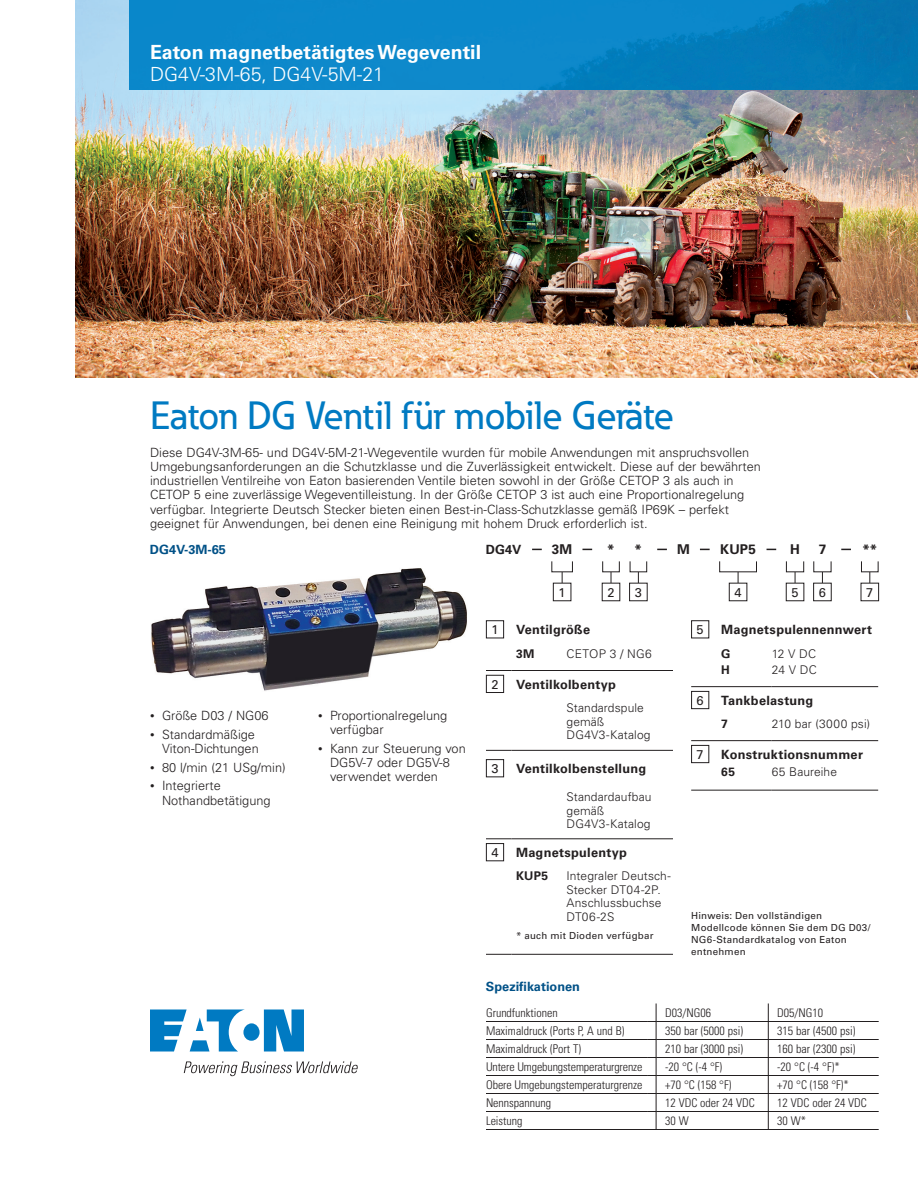
<style>
.page{position:relative;width:918px;height:1188px;background:#fff}
.page>*{position:absolute;margin:0;border:0;box-sizing:border-box;transform-origin:0 0}
.t1{font:500 39px "Eaton";letter-spacing:-.005em;color:#007ac2}
.t2{font:700 19.5px "Univers LT Std";color:#fff}
.t3{font:300 19.5px "Univers LT Std";color:#fff}
.t4{font:700 13.5px "Univers LT Std";letter-spacing:.015em;color:#231f20}
.t5{font:300 12.75px/14.2px "Univers LT Std";color:#231f20}
.t6{font:700 12.75px "Univers LT Std";letter-spacing:.02em;color:#231f20}
.t7{font:700 12.75px "Univers LT Std";color:#005187}
.t8{font:12.75px "Univers LT Std";color:#231f20}
.t9{font:300 condensed 12px "Univers LT Std";color:#231f20}
.t10{font:300 12px/13.5px "Univers LT Std";letter-spacing:.01em;color:#231f20}
.t11{font:700 12px "Univers LT Std";letter-spacing:.02em;color:#231f20}
.t12{font:9.75px/12px "Univers LT Std";letter-spacing:.025em;color:#231f20}
.s1{font-size:9px}
</style>
<div class="page">
<img style="left:75px;top:0;width:843px;height:378px">
<img style="left:151px;top:568px;width:316px;height:123px">
<svg style="left:486px;top:838px;width:26px;height:1px"></svg>
<hr style="left:512px;top:838px;width:47px;height:1px;background:#231f20">
<hr style="left:559px;top:838px;width:114px;height:1px;background:#231f20">
<svg style="left:486px;top:670px;width:26px;height:1px"></svg>
<hr style="left:512px;top:670px;width:47px;height:1px;background:#231f20">
<hr style="left:559px;top:670px;width:114px;height:1px;background:#231f20">
<svg style="left:486px;top:954px;width:26px;height:1px"></svg>
<hr style="left:512px;top:954px;width:47px;height:1px;background:#231f20">
<hr style="left:559px;top:954px;width:114px;height:1px;background:#231f20">
<svg style="left:486px;top:750px;width:26px;height:1px"></svg>
<hr style="left:512px;top:750px;width:47px;height:1px;background:#231f20">
<hr style="left:559px;top:750px;width:114px;height:1px;background:#231f20">
<div style="left:486px;top:620px;width:18px;height:18px;border:1px solid #231f20"></div>
<div style="left:486px;top:675px;width:18px;height:18px;border:1px solid #231f20"></div>
<div style="left:486px;top:759px;width:18px;height:18px;border:1px solid #231f20"></div>
<div style="left:486px;top:843px;width:18px;height:18px;border:1px solid #231f20"></div>
<svg style="left:551px;top:561px;width:22px;height:41px"></svg>
<svg style="left:601px;top:561px;width:278px;height:41px"></svg>
<hr style="left:691px;top:686px;width:81px;height:1px;background:#231f20">
<hr style="left:772px;top:686px;width:106px;height:1px;background:#231f20">
<hr style="left:691px;top:740px;width:81px;height:1px;background:#231f20">
<hr style="left:772px;top:740px;width:106px;height:1px;background:#231f20">
<hr style="left:691px;top:790px;width:81px;height:1px;background:#231f20">
<hr style="left:772px;top:790px;width:106px;height:1px;background:#231f20">
<div style="left:691px;top:620px;width:18px;height:18px;border:1px solid #231f20"></div>
<div style="left:691px;top:691px;width:18px;height:18px;border:1px solid #231f20"></div>
<div style="left:691px;top:745px;width:18px;height:18px;border:1px solid #231f20"></div>
<hr style="left:486px;top:1021px;width:161px;height:1px;background:#231f20">
<hr style="left:656px;top:1021px;width:223px;height:1px;background:#231f20">
<hr style="left:486px;top:1039px;width:161px;height:1px;background:#231f20">
<hr style="left:656px;top:1039px;width:223px;height:1px;background:#231f20">
<hr style="left:486px;top:1057px;width:161px;height:1px;background:#231f20">
<hr style="left:656px;top:1057px;width:223px;height:1px;background:#231f20">
<hr style="left:486px;top:1075px;width:161px;height:1px;background:#231f20">
<hr style="left:656px;top:1075px;width:223px;height:1px;background:#231f20">
<hr style="left:486px;top:1093px;width:161px;height:1px;background:#231f20">
<hr style="left:656px;top:1093px;width:223px;height:1px;background:#231f20">
<hr style="left:486px;top:1111px;width:161px;height:1px;background:#231f20">
<hr style="left:656px;top:1111px;width:223px;height:1px;background:#231f20">
<hr style="left:486px;top:1129px;width:393px;height:1px;background:#231f20">
<svg style="left:647px;top:1003px;width:10px;height:126px"></svg>
<svg style="left:768px;top:1003px;width:1px;height:126px"></svg>
<img style="left:129px;top:0;width:789px;height:90px">
<svg style="left:150px;top:1010px;width:154px;height:42px"></svg>
<svg style="left:184px;top:1061px;width:174px;height:15px"></svg>
<h2 class="t2" style="left:150px;top:43px;width:333px">Eaton magnetbetätigtes Wegeventil</h2>
<h2 class="t3" style="left:150px;top:66px;width:236px">DG4V-3M-65, DG4V-5M-21</h2>
<h1 class="t1" style="left:150px;top:393px;width:525px">Eaton DG Ventil für mobile Geräte</h1>
<p class="t5" style="left:150px;top:446px;width:612px">Diese DG4V-3M-65- und DG4V-5M-21-Wegeventile wurden für mobile Anwendungen mit anspruchsvollen Umgebungsanforderungen an die Schutzklasse und die Zuverlässigkeit entwickelt. Diese auf der bewährten industriellen Ventilreihe von Eaton basierenden Ventile bieten sowohl in der Größe CETOP 3 als auch in CETOP 5 eine zuverlässige Wegeventilleistung. In der Größe CETOP 3 ist auch eine Proportionalregelung verfügbar. Integrierte Deutsch Stecker bieten einen Best-in-Class-Schutzklasse gemäß IP69K – perfekt geeignet für Anwendungen, bei denen eine Reinigung mit hohem Druck erforderlich ist.</p>
<p class="t7" style="left:150px;top:544px;width:78px">DG4V-3M-65</p>
<p class="t6" style="left:486px;top:544px;width:37px">DG4V</p>
<p class="t4" style="left:552px;top:544px;width:22px">3M</p>
<p class="t8" style="left:559px;top:587px;width:9px">1</p>
<p class="t4" style="left:607px;top:544px;width:9px">*</p>
<p class="t8" style="left:607px;top:587px;width:9px">2</p>
<p class="t4" style="left:635px;top:544px;width:9px">*</p>
<p class="t8" style="left:635px;top:587px;width:9px">3</p>
<p class="t4" style="left:677px;top:544px;width:14px">M</p>
<p class="t4" style="left:720px;top:544px;width:37px">KUP5</p>
<p class="t8" style="left:735px;top:587px;width:9px">4</p>
<p class="t4" style="left:790px;top:544px;width:11px">H</p>
<p class="t8" style="left:792px;top:587px;width:9px">5</p>
<p class="t4" style="left:819px;top:544px;width:9px">7</p>
<p class="t8" style="left:819px;top:587px;width:9px">6</p>
<p class="t4" style="left:862px;top:544px;width:16px">**</p>
<p class="t8" style="left:866px;top:587px;width:9px">7</p>
<p class="t5" style="left:150px;top:709px;width:120px"><span class="s1">•</span> Größe D03 / NG06</p>
<p class="t5" style="left:150px;top:728px;width:110px;text-align:right"><span class="s1">•</span> Standardmäßige<br>Viton-Dichtungen</p>
<p class="t5" style="left:150px;top:761px;width:137px"><span class="s1">•</span> 80 l/min (21 USg/min)</p>
<p class="t5" style="left:162px;top:779px;width:110px;text-indent:-12px"><span class="s1">•</span> Integrierte<br>Nothandbetätigung</p>
<p class="t5" style="left:330px;top:709px;width:119px;text-indent:-12px"><span class="s1">•</span> Proportionalregelung verfügbar</p>
<p class="t5" style="left:330px;top:742px;width:137px;text-indent:-12px"><span class="s1">•</span> Kann zur Steuerung von<br>DG5V-7 oder DG5V-8 verwendet werden</p>
<p class="t8" style="left:491px;top:624px;width:9px">1</p>
<p class="t6" style="left:516px;top:624px;width:76px">Ventilgröße</p>
<p class="t11" style="left:516px;top:649px;width:20px">3M</p>
<p class="t10" style="left:566px;top:647px;width:87px">CETOP 3 / NG6</p>
<p class="t8" style="left:491px;top:679px;width:9px">2</p>
<p class="t6" style="left:516px;top:679px;width:101px">Ventilkolbentyp</p>
<p class="t10" style="left:566px;top:702px;width:86px">Standardspule gemäß<br>DG4V3-Katalog</p>
<p class="t8" style="left:491px;top:763px;width:9px">3</p>
<p class="t6" style="left:516px;top:763px;width:132px">Ventilkolbenstellung</p>
<p class="t10" style="left:566px;top:791px;width:86px">Standardaufbau gemäß<br>DG4V3-Katalog</p>
<p class="t8" style="left:491px;top:847px;width:9px">4</p>
<p class="t6" style="left:516px;top:847px;width:112px">Magnetspulentyp</p>
<p class="t11" style="left:516px;top:871px;width:33px">KUP5</p>
<p class="t10" style="left:566px;top:870px;width:106px">Integraler Deutsch-<br>Stecker DT04-2P.<br>Anschlussbuchse<br>DT06-2S</p>
<p class="t12" style="left:516px;top:930px;width:139px">* auch mit Dioden verfügbar</p>
<p class="t7" style="left:486px;top:982px;width:96px">Spezifikationen</p>
<p class="t8" style="left:697px;top:624px;width:9px">5</p>
<p class="t6" style="left:721px;top:624px;width:152px">Magnetspulennennwert</p>
<p class="t11" style="left:721px;top:649px;width:11px">G</p>
<p class="t10" style="left:772px;top:647px;width:46px">12 V DC</p>
<p class="t11" style="left:721px;top:665px;width:10px">H</p>
<p class="t10" style="left:772px;top:664px;width:46px">24 V DC</p>
<p class="t8" style="left:697px;top:695px;width:9px">6</p>
<p class="t6" style="left:721px;top:695px;width:94px">Tankbelastung</p>
<p class="t11" style="left:721px;top:719px;width:8px">7</p>
<p class="t10" style="left:772px;top:718px;width:100px">210 bar (3000 psi)</p>
<p class="t8" style="left:697px;top:749px;width:9px">7</p>
<p class="t6" style="left:721px;top:749px;width:143px">Konstruktionsnummer</p>
<p class="t11" style="left:721px;top:767px;width:15px">65</p>
<p class="t10" style="left:772px;top:766px;width:67px">65 Baureihe</p>
<p class="t12" style="left:691px;top:910px;width:181px">Hinweis: Den vollständigen<br>Modellcode können Sie dem DG D03/<br>NG6-Standardkatalog von Eaton entnehmen</p>
<p class="t9" style="left:486px;top:1007px;width:73px">Grundfunktionen</p>
<p class="t9" style="left:665px;top:1007px;width:47px">D03/NG06</p>
<p class="t9" style="left:777px;top:1007px;width:47px">D05/NG10</p>
<p class="t9" style="left:486px;top:1025px;width:140px">Maximaldruck (Ports P, A und B)</p>
<p class="t9" style="left:665px;top:1025px;width:80px">350 bar (5000 psi)</p>
<p class="t9" style="left:777px;top:1025px;width:80px">315 bar (4500 psi)</p>
<p class="t9" style="left:486px;top:1043px;width:97px">Maximaldruck (Port T)</p>
<p class="t9" style="left:665px;top:1043px;width:80px">210 bar (3000 psi)</p>
<p class="t9" style="left:777px;top:1043px;width:80px">160 bar (2300 psi)</p>
<p class="t9" style="left:486px;top:1061px;width:158px">Untere Umgebungstemperaturgrenze</p>
<p class="t9" style="left:665px;top:1061px;width:59px">-20 °C (-4 °F)</p>
<p class="t9" style="left:777px;top:1061px;width:64px">-20 °C (-4 °F)*</p>
<p class="t9" style="left:486px;top:1079px;width:158px">Obere Umgebungstemperaturgrenze</p>
<p class="t9" style="left:665px;top:1079px;width:68px">+70 °C (158 °F)</p>
<p class="t9" style="left:777px;top:1079px;width:73px">+70 °C (158 °F)*</p>
<p class="t9" style="left:486px;top:1097px;width:67px">Nennspannung</p>
<p class="t9" style="left:665px;top:1097px;width:91px">12 VDC oder 24 VDC</p>
<p class="t9" style="left:777px;top:1097px;width:91px">12 VDC oder 24 VDC</p>
<p class="t9" style="left:486px;top:1115px;width:38px">Leistung</p>
<p class="t9" style="left:665px;top:1115px;width:25px">30 W</p>
<p class="t9" style="left:777px;top:1115px;width:30px">30 W*</p>
</div>
